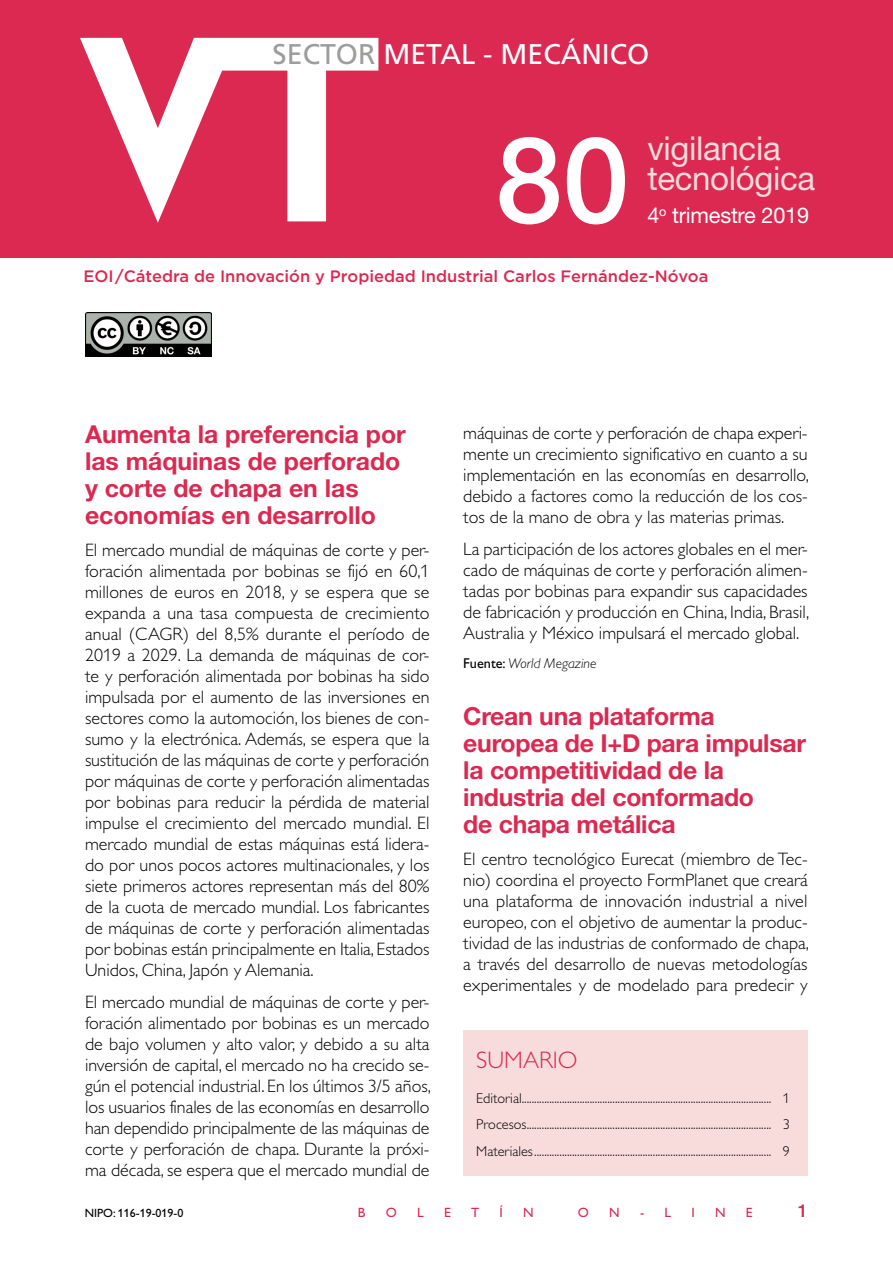
<style>
.page{position:relative;width:893px;height:1263px;background:#fff}
.page>*{position:absolute;margin:0;border:0;box-sizing:border-box;transform-origin:0 0}
.t1{font:500 120px "Helvetica Neue LT Std";color:#fff}
.t2{font:33px/30px "Helvetica Neue LT Std";letter-spacing:-.01em;color:#f8dcdb}
.t3{font:28.5px "Frutiger LT Std";color:#fff}
.t4{font:700 24.75px/27px "Helvetica Neue LT Std";letter-spacing:-.01em;color:#db2951}
.t5{font:300 24px "Gill Alt One";color:#db2951}
.t6{font:21.75px "Helvetica Neue LT Std";letter-spacing:-.01em;color:#fff}
.t7{font:300 18px/21px "Gill Alt One";color:#000;text-align:justify}
.t8{font:500 18px "Helvetica Neue LT Std";color:#db2951}
.t9{font:500 16.5px "Gotham";color:#db2951}
.t10{font:300 14.25px/26.5px "Gill Alt One";color:#000;text-align:justify}
.t11{font:italic 300 14.25px "Gill Alt One";color:#000}
.t12{font:13.5px "Gill Alt One";color:#db2951}
.t13{font:12px "Gill Alt One";color:#000}
.s1{color:#9d9d9c}
.s2{font-weight:400;font-style:normal}
</style>
<div class="page">
<div style="left:0;top:0;width:893px;height:257px;background:#db2951"></div>
<img style="left:85px;top:313px;width:126px;height:44px">
<svg style="left:80px;top:38px;width:298px;height:185px"></svg>
<div style="left:463px;top:1030px;width:345px;height:145px;background:#f8dcdb"></div>
<h3 class="t3" style="left:273px;top:37px;width:378px"><span class="s1">SECTOR</span> METAL - MECÁNICO</h3>
<h1 class="t1" style="left:496px;top:109px;width:135px">80</h1>
<h2 class="t2" style="left:647px;top:133px;width:169px">vigilancia tecnológica</h2>
<p class="t6" style="left:647px;top:202px;width:163px">4<sup>o</sup> trimestre 2019</p>
<p class="t9" style="left:84px;top:267px;width:626px">EOI/Cátedra de Innovación y Propiedad Industrial Carlos Fernández-Nóvoa</p>
<h3 class="t4" style="left:85px;top:420px;width:322px">Aumenta la preferencia por las máquinas de perforado y corte de chapa en las economías en desarrollo</h3>
<p class="t7" style="left:85px;top:539px;width:346px">El mercado mundial de máquinas de corte y per&shy;foración alimentada por bobinas se fijó en 60,1 millones de euros en 2018, y se espera que se expanda a una tasa compuesta de crecimiento anual (CAGR) del 8,5% durante el período de 2019 a 2029. La demanda de máquinas de cor&shy;te y perforación alimentada por bobinas ha sido impulsada por el aumento de las inversiones en sectores como la automoción, los bienes de con&shy;sumo y la electrónica. Además, se espera que la sustitución de las máquinas de corte y perforación por máquinas de corte y perforación alimentadas por bobinas para reducir la pérdida de material impulse el crecimiento del mercado mundial. El mercado mundial de estas máquinas está lidera&shy;do por unos pocos actores multinacionales, y los siete primeros actores representan más del 80% de la cuota de mercado mundial. Los fabricantes de máquinas de corte y perforación alimentadas por bobinas están principalmente en Italia, Estados Unidos, China, Japón y Alemania.</p>
<p class="t7" style="left:85px;top:991px;width:347px">El mercado mundial de máquinas de corte y per&shy;foración alimentado por bobinas es un mercado de bajo volumen y alto valor, y debido a su alta inversión de capital, el mercado no ha crecido se&shy;gún el potencial industrial. En los últimos 3/5 años, los usuarios finales de las economías en desarrollo han dependido principalmente de las máquinas de corte y perforación de chapa. Durante la próxi&shy;ma década, se espera que el mercado mundial de</p>
<p class="t13" style="left:85px;top:1206px;width:100px">NIPO: 116-19-019-0</p>
<p class="t7" style="left:463px;top:423px;width:347px">máquinas de corte y perforación de chapa experi&shy;mente un crecimiento significativo en cuanto a su implementación en las economías en desarrollo, debido a factores como la reducción de los cos&shy;tos de la mano de obra y las materias primas.</p>
<p class="t7" style="left:463px;top:538px;width:347px">La participación de los actores globales en el mer&shy;cado de máquinas de corte y perforación alimen&shy;tadas por bobinas para expandir sus capacidades de fabricación y producción en China, India, Brasil, Australia y México impulsará el mercado global.</p>
<p class="t11" style="left:463px;top:656px;width:135px"><span class="s2">Fuente:</span> World Megazine</p>
<h3 class="t4" style="left:463px;top:702px;width:344px">Crean una plataforma europea de I+D para impulsar la competitividad de la industria del conformado<br>de chapa metálica</h3>
<p class="t7" style="left:463px;top:848px;width:347px">El centro tecnológico Eurecat (miembro de Tec&shy;nio) coordina el proyecto FormPlanet que creará una plataforma de innovación industrial a nivel europeo, con el objetivo de aumentar la produc&shy;tividad de las industrias de conformado de chapa, a través del desarrollo de nuevas metodologías experimentales y de modelado para predecir y</p>
<h3 class="t5" style="left:476px;top:1046px;width:103px">SUMARIO</h3>
<p class="t10" style="left:476px;top:1085px;width:315px">Editorial................................................................................................... 1<br>Procesos................................................................................................. 3<br>Materiales.............................................................................................. 9</p>
<p class="t12" style="left:358px;top:1205px;width:9px">B</p>
<p class="t12" style="left:386px;top:1205px;width:13px">O</p>
<p class="t12" style="left:417px;top:1205px;width:8px">L</p>
<p class="t12" style="left:444px;top:1205px;width:8px">E</p>
<p class="t12" style="left:471px;top:1205px;width:10px">T</p>
<p class="t12" style="left:499px;top:1205px;width:5px">Í</p>
<p class="t12" style="left:523px;top:1205px;width:12px">N</p>
<p class="t12" style="left:578px;top:1205px;width:13px">O</p>
<p class="t12" style="left:609px;top:1205px;width:12px">N</p>
<p class="t12" style="left:640px;top:1205px;width:33px">- L</p>
<p class="t12" style="left:691px;top:1205px;width:5px">I</p>
<p class="t12" style="left:715px;top:1205px;width:12px">N</p>
<p class="t12" style="left:746px;top:1205px;width:8px">E</p>
<p class="t8" style="left:798px;top:1200px;width:12px">1</p>
</div>
